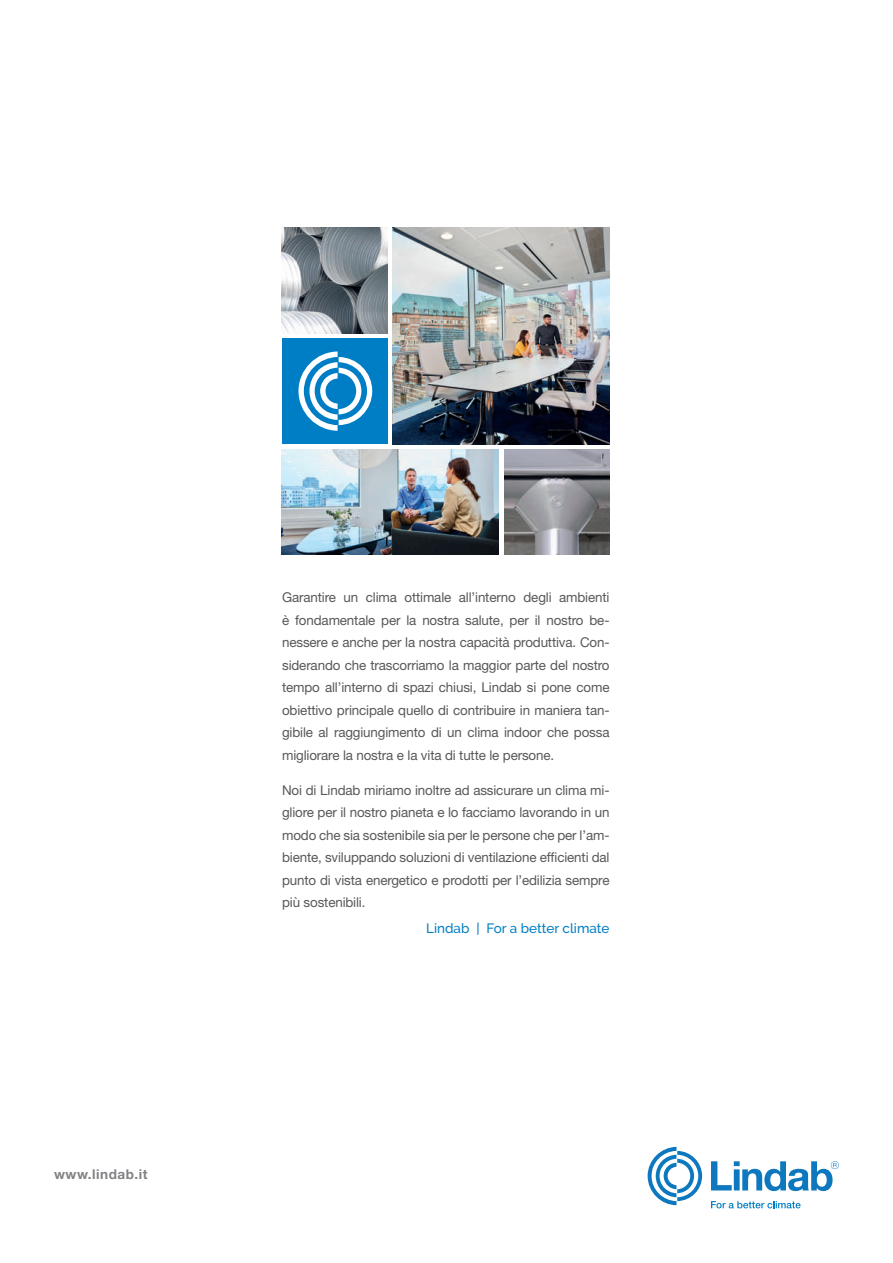
<style>
.page{position:relative;width:893px;height:1263px;background:#fff}
.page>*{position:absolute;margin:0;border:0;box-sizing:border-box;transform-origin:0 0}
.t1{font:13.5px/22.5px "Helvetica Neue LT Pro";letter-spacing:-.01em;color:#57585a;text-align:justify}
.t2{font:500 13.5px "Raleway";color:#007ec5}
.t3{font:700 13.5px "Helvetica Neue LT Pro";letter-spacing:.04em;color:#808285}
</style>
<div class="page">
<div style="left:282px;top:339px;width:105px;height:105px;background:#007ec5"></div>
<svg style="left:298px;top:351px;width:74px;height:80px"></svg>
<img style="left:282px;top:450px;width:216px;height:105px">
<img style="left:504px;top:450px;width:105px;height:105px">
<img style="left:393px;top:228px;width:216px;height:216px">
<img style="left:282px;top:228px;width:105px;height:105px">
<svg style="left:711px;top:1161px;width:128px;height:30px"></svg>
<svg style="left:648px;top:1147px;width:54px;height:58px"></svg>
<svg style="left:711px;top:1201px;width:90px;height:7px"></svg>
<p class="t3" style="left:54px;top:1166px;width:95px">www.lindab.it</p>
<p class="t1" style="left:282px;top:586px;width:329px">Garantire un clima ottimale all’interno degli ambienti è fondamentale per la nostra salute, per il nostro be&shy;nessere e anche per la nostra capacità produttiva. Con&shy;siderando che trascorriamo la maggior parte del nostro tempo all’interno di spazi chiusi, Lindab si pone come obiettivo principale quello di contribuire in maniera tan&shy;gibile al raggiungimento di un clima indoor che possa migliorare la nostra e la vita di tutte le persone.</p>
<p class="t1" style="left:282px;top:778px;width:329px">Noi di Lindab miriamo inoltre ad assicurare un clima mi&shy;gliore per il nostro pianeta e lo facciamo lavorando in un modo che sia sostenibile sia per le persone che per l’am&shy;biente, sviluppando soluzioni di ventilazione efficienti dal punto di vista energetico e prodotti per l’edilizia sempre più sostenibili.</p>
<p class="t2" style="left:426px;top:921px;width:185px">Lindab | For a better climate</p>
</div>
